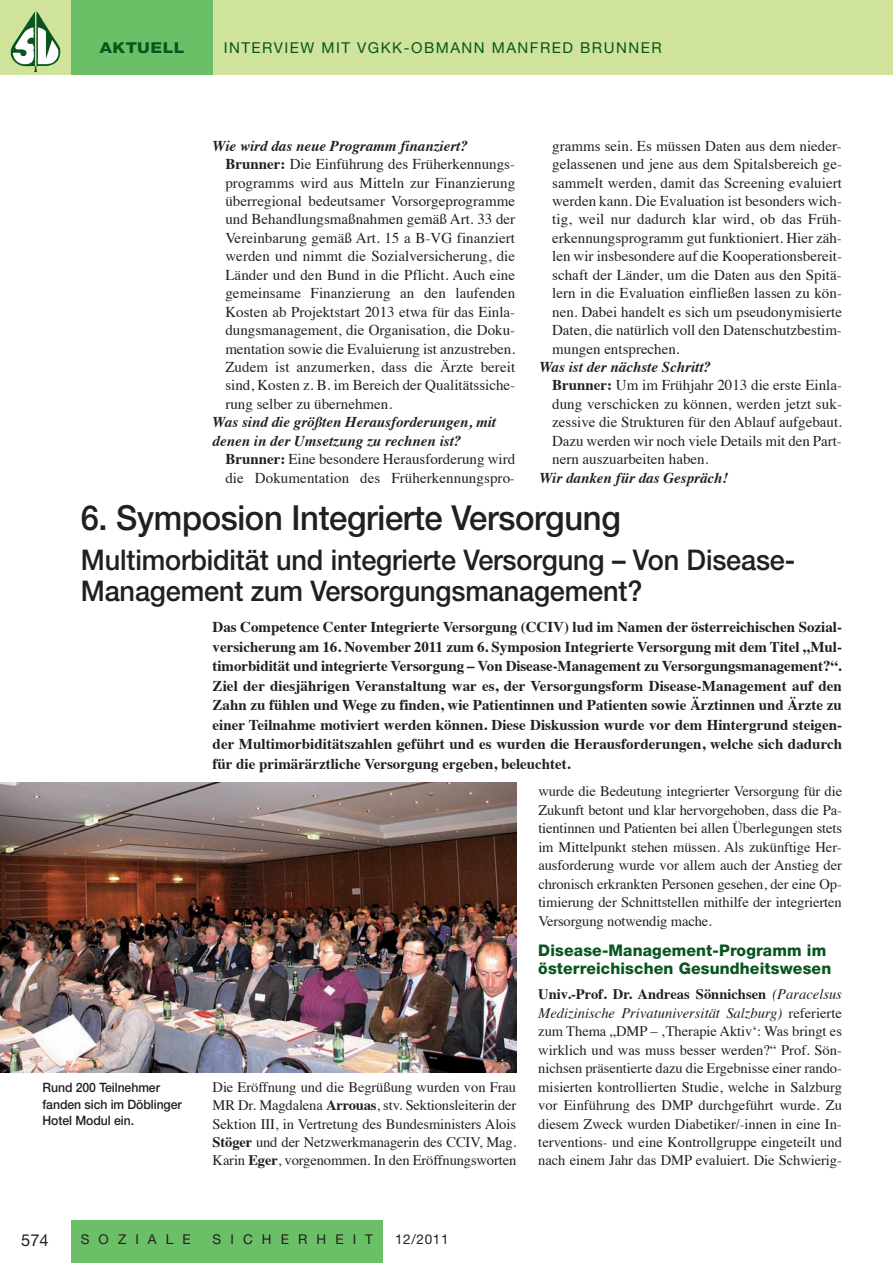
<style>
.page{position:relative;width:893px;height:1263px;background:#fff}
.page>*{position:absolute;margin:0;border:0;box-sizing:border-box;transform-origin:0 0}
.t1{font:500 34.5px "Helvetica Neue";letter-spacing:-.01em;color:#231f20;scale:.95 1}
.t2{font:500 28.5px/31.5px "Helvetica Neue";letter-spacing:-.005em;color:#231f20;scale:.95 1}
.t3{font:16.5px "Helvetica Neue";color:#231f20}
.t4{font:800 16.05px/18px "Helvetica Neue";letter-spacing:.01em;color:#08551e}
.t5{font:15px/18.5px "Times";color:#231f20}
.t6{font:700 15px/19.5px "Times";color:#231f20;text-align:justify}
.t7{font:italic 700 15px/18.5px "Times";color:#231f20}
.t8{font:15px "Helvetica Neue";letter-spacing:.1em;color:#08551e}
.t9{font:800 15px "Helvetica Neue";letter-spacing:.025em;color:#08551e;scale:1.15 1}
.t10{font:14.55px/18.5px "Times";letter-spacing:-.01em;color:#231f20;text-align:justify}
.t11{font:13.5px "Helvetica Neue";letter-spacing:.675em;color:#231f20}
.t12{font:500 12.9px/16.5px "Helvetica Neue";letter-spacing:-.005em;color:#231f20;scale:.95 1}
.s1{font-weight:700;font-style:italic}
.s2{font-weight:700}
.s3{font-style:italic}
</style>
<div class="page">
<div style="left:0;top:0;width:893px;height:74px;background:#d0e39a"></div>
<div style="left:71px;top:0;width:142px;height:74px;background:#6bc067"></div>
<div style="left:71px;top:1220px;width:312px;height:43px;background:#6bc067"></div>
<img style="left:11px;top:11px;width:49px;height:61px">
<img style="left:0;top:782px;width:517px;height:291px">
<p class="t9" style="left:100px;top:43px;width:75px">AKTUELL</p>
<p class="t8" style="left:224px;top:43px;width:439px">INTERVIEW MIT VGKK-OBMANN MANFRED BRUNNER</p>
<p class="t5" style="left:225px;top:138px;width:291px;text-indent:-13px"><span class="s1">Wie wird das neue Programm finanziert?<br></span><span class="s2">Brunner:</span> Die Einführung des Früherkennungs&shy;programms wird aus Mitteln zur Finanzierung überregional bedeutsamer Vorsorgeprogramme und Behandlungsmaßnahmen gemäß Art. 33 der Vereinbarung gemäß Art. 15 a B-VG finanziert werden und nimmt die Sozialversicherung, die Länder und den Bund in die Pflicht. Auch eine gemeinsame Finanzierung an den laufenden Kosten ab Projektstart 2013 etwa für das Einla&shy;dungsmanagement, die Organisation, die Doku&shy;mentation sowie die Evaluierung ist anzustreben.<br>Zudem ist anzumerken, dass die Ärzte bereit sind, Kosten z. B. im Bereich der Qualitätssiche&shy;rung selber zu übernehmen.</p>
<p class="t7" style="left:213px;top:414px;width:285px">Was sind die größten Herausforderungen, mit denen in der Umsetzung zu rechnen ist?</p>
<p class="t5" style="left:225px;top:451px;width:291px"><span class="s2">Brunner:</span> Eine besondere Herausforderung wird die Dokumentation des Früherkennungspro-</p>
<p class="t5" style="left:552px;top:138px;width:291px;text-align:justify">gramms sein. Es müssen Daten aus dem nieder&shy;gelassenen und jene aus dem Spitalsbereich ge&shy;sammelt werden, damit das Screening evaluiert werden kann. Die Evaluation ist besonders wich&shy;tig, weil nur dadurch klar wird, ob das Früh&shy;erkennungsprogramm gut funktioniert. Hier zäh&shy;len wir insbesondere auf die Kooperationsbereit&shy;schaft der Länder, um die Daten aus den Spitä&shy;lern in die Evaluation einfließen lassen zu kön&shy;nen. Dabei handelt es sich um pseudonymisierte Daten, die natürlich voll den Datenschutzbestim&shy;mungen entsprechen.</p>
<p class="t5" style="left:552px;top:359px;width:291px;text-indent:-13px"><span class="s1">Was ist der nächste Schritt?<br></span><span class="s2">Brunner:</span> Um im Frühjahr 2013 die erste Einla&shy;dung verschicken zu können, werden jetzt suk&shy;zessive die Strukturen für den Ablauf aufgebaut.<br>Dazu werden wir noch viele Details mit den Part&shy;nern auszuarbeiten haben.</p>
<p class="t7" style="left:539px;top:470px;width:190px">Wir danken für das Gespräch!</p>
<h1 class="t1" style="left:81px;top:505px;width:570px">6. Symposion Integrierte Versorgung</h1>
<h2 class="t2" style="left:81px;top:547px;width:754px">Multimorbidität und integrierte Versorgung – Von Disease-<br>Management zum Versorgungsmanagement?</h2>
<p class="t12" style="left:43px;top:1081px;width:148px">Rund 200 Teilnehmer fanden sich im Döblinger<br>Hotel Modul ein.</p>
<p class="t6" style="left:213px;top:619px;width:631px">Das Competence Center Integrierte Versorgung (CCIV) lud im Namen der österreichischen Sozial&shy;versicherung am 16. November 2011 zum 6. Symposion Integrierte Versorgung mit dem Titel „Mul&shy;timorbidität und integrierte Versorgung – Von Disease-Management zu Versorgungsmanagement?“.<br>Ziel der diesjährigen Veranstaltung war es, der Versorgungsform Disease-Management auf den Zahn zu fühlen und Wege zu finden, wie Patientinnen und Patienten sowie Ärztinnen und Ärzte zu einer Teilnahme motiviert werden können. Diese Diskussion wurde vor dem Hintergrund steigen&shy;der Multimorbiditätszahlen geführt und es wurden die Herausforderungen, welche sich dadurch für die primärärztliche Versorgung ergeben, beleuchtet.</p>
<p class="t10" style="left:213px;top:1079px;width:305px">Die Eröffnung und die Begrüßung wurden von Frau MR Dr. Magdalena <span class="s2">Arrouas</span>, stv. Sektionsleiterin der Sektion III, in Vertretung des Bundesministers Alois <span class="s2">Stöger</span> und der Netzwerkmanagerin des CCIV, Mag.<br>Karin <span class="s2">Eger</span>, vorgenommen. In den Eröffnungsworten</p>
<p class="t10" style="left:538px;top:783px;width:305px">wurde die Bedeutung integrierter Versorgung für die Zukunft betont und klar hervorgehoben, dass die Pa&shy;tientinnen und Patienten bei allen Überlegungen stets im Mittelpunkt stehen müssen. Als zukünftige Her&shy;ausforderung wurde vor allem auch der Anstieg der chronisch erkrankten Personen gesehen, der eine Op&shy;timierung der Schnittstellen mithilfe der integrierten Versorgung notwendig mache.</p>
<p class="t4" style="left:538px;top:943px;width:294px">Disease-Management-Programm im österreichischen Gesundheitswesen</p>
<p class="t10" style="left:538px;top:986px;width:305px"><span class="s2">Univ.-Prof. Dr. Andreas Sönnichsen</span> <span class="s3">(Paracelsus Medizinische Privatuniversität Salzburg)</span> referierte zum Thema „DMP – ‚Therapie Aktiv‘: Was bringt es wirklich und was muss besser werden?“ Prof. Sön&shy;nichsen präsentierte dazu die Ergebnisse einer rando&shy;misierten kontrollierten Studie, welche in Salzburg vor Einführung des DMP durchgeführt wurde. Zu diesem Zweck wurden Diabetiker/-innen in eine In&shy;terventions- und eine Kontrollgruppe eingeteilt und nach einem Jahr das DMP evaluiert. Die Schwierig-</p>
<p class="t3" style="left:21px;top:1234px;width:29px">574</p>
<p class="t11" style="left:81px;top:1234px;width:111px">SOZIALE</p>
<p class="t11" style="left:213px;top:1234px;width:162px">SICHERHEIT</p>
<p class="t11" style="left:395px;top:1234px;width:55px">12/2011</p>
</div>
